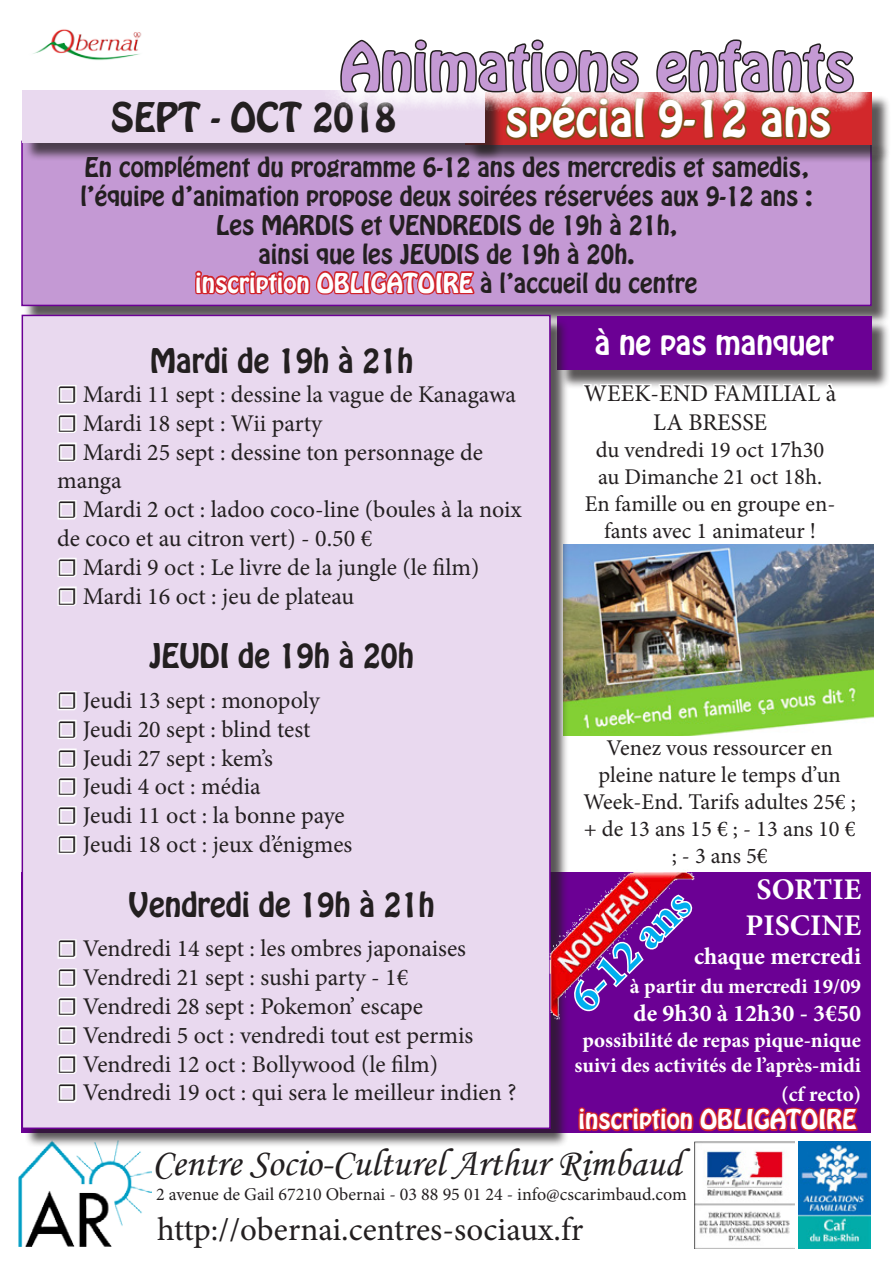
<style>
.page{position:relative;width:893px;height:1263px;background:#fff}
.page>*{position:absolute;margin:0;border:0;box-sizing:border-box;transform-origin:0 0}
.t1{font:58.5px "Hobo Std";color:#c499d4}
.t2{font:45px "Hobo Std";color:#fff}
.t3{font:700 43.5px "Minion Pro";color:#00aeef}
.t4{font:39px "Monotype Corsiva";color:#231f20}
.t5{font:36px "Hobo Std";color:#231f20}
.t6{font:33px "Minion Pro";color:#231f20}
.t7{font:30px "Hobo Std";color:#231f20}
.t8{font:30px "Hobo Std";color:#fff}
.t9{font:700 30px "Minion Pro";color:#fff}
.t10{font:24px/28.8px "Minion Pro";color:#231f20}
.t11{font:24px "Hobo Std";color:#231f20}
.t12{font:24px "Hobo Std";color:#fff}
.t13{font:700 24px "Minion Pro";color:#fff}
.t14{font:22.5px/27px "Minion Pro";color:#231f20;text-align:center}
.t15{font:700 21px/25.2px "Minion Pro";color:#fff;text-align:center}
.t16{font:18px "Minion Pro";color:#231f20}
.s1{color:#231f20}
</style>
<div class="page">
<div style="left:24px;top:143px;width:866px;height:182px;background:#231f20;opacity:.75"></div>
<div style="left:22px;top:141px;width:849px;height:164px;background:#c499d4"></div>
<svg style="left:195px;top:270px;width:280px;height:25px"></svg>
<div style="left:21px;top:872px;width:849px;height:260px;background:#6b0094"></div>
<img style="left:33px;top:29px;width:109px;height:31px">
<img style="left:18px;top:1148px;width:134px;height:98px">
<div style="left:467px;top:94px;width:424px;height:70px;background:#231f20;opacity:.75"></div>
<div style="left:465px;top:92px;width:407px;height:53px;background:#d2282b"></div>
<img style="left:798px;top:1142px;width:72px;height:106px">
<img style="left:694px;top:1142px;width:100px;height:106px">
<div style="left:24px;top:93px;width:479px;height:68px;background:#231f20;opacity:.75"></div>
<div style="left:22px;top:90px;width:463px;height:52px;background:#e9d9ef"></div>
<div style="left:320px;top:19px;width:554px;height:95px;background:#fff"></div>
<svg style="left:339px;top:39px;width:308px;height:102px"></svg>
<svg style="left:655px;top:39px;width:200px;height:101px"></svg>
<div style="left:559px;top:319px;width:331px;height:70px;background:#231f20;opacity:.75"></div>
<div style="left:557px;top:317px;width:315px;height:53px;background:#6b0094"></div>
<img style="left:569px;top:544px;width:305px;height:192px">
<svg style="left:581px;top:304px;width:259px;height:314px"></svg>
<svg style="left:577px;top:1107px;width:282px;height:26px"></svg>
<div style="left:24px;top:317px;width:545px;height:831px;background:#231f20;opacity:.75"></div>
<div style="left:22px;top:315px;width:528px;height:813px;background:#e9d9ef"></div>
<svg style="left:57px;top:385px;width:20px;height:77px"></svg>
<svg style="left:57px;top:500px;width:20px;height:20px"></svg>
<svg style="left:57px;top:558px;width:20px;height:48px"></svg>
<svg style="left:57px;top:691px;width:20px;height:77px"></svg>
<svg style="left:57px;top:777px;width:20px;height:78px"></svg>
<svg style="left:57px;top:939px;width:20px;height:135px"></svg>
<svg style="left:57px;top:1083px;width:20px;height:20px"></svg>
<img style="left:549px;top:850px;width:146px;height:175px">
<p class="t1" style="left:340px;top:26px;width:516px">Animations enfants</p>
<p class="t5" style="left:111px;top:92px;width:286px">SEPT - OCT 2018</p>
<p class="t2" style="left:505px;top:88px;width:328px">spécial 9-12 ans</p>
<p class="t11" style="left:85px;top:151px;width:725px">En complément du programme 6-12 ans des mercredis et samedis,</p>
<p class="t11" style="left:80px;top:180px;width:734px">l’équipe d’animation propose deux soirées réservées aux 9-12 ans :</p>
<p class="t11" style="left:216px;top:209px;width:462px">Les MARDIS et VENDREDIS de 19h à 21h,</p>
<p class="t11" style="left:259px;top:237px;width:377px">ainsi que les JEUDIS de 19h à 20h.</p>
<p class="t12" style="left:195px;top:266px;width:504px">inscription OBLIGATOIRE <span class="s1">à l’accueil du centre</span></p>
<p class="t7" style="left:150px;top:340px;width:265px">Mardi de 19h à 21h</p>
<p class="t10" style="left:57px;top:380px;width:460px">☐ Mardi 11 sept : dessine la vague de Kanagawa</p>
<p class="t10" style="left:57px;top:409px;width:267px">☐ Mardi 18 sept : Wii party</p>
<p class="t10" style="left:57px;top:438px;width:427px">☐ Mardi 25 sept : dessine ton personnage de manga</p>
<p class="t10" style="left:57px;top:495px;width:466px">☐ Mardi 2 oct : ladoo coco-line (boules à la noix de coco et au citron vert) - 0.50 €</p>
<p class="t10" style="left:57px;top:553px;width:424px">☐ Mardi 9 oct : Le livre de la jungle (le film)</p>
<p class="t10" style="left:57px;top:582px;width:299px">☐ Mardi 16 oct : jeu de plateau</p>
<p class="t7" style="left:150px;top:635px;width:266px">JEUDI de 19h à 20h</p>
<p class="t10" style="left:57px;top:686px;width:264px">☐ Jeudi 13 sept : monopoly</p>
<p class="t10" style="left:57px;top:715px;width:255px">☐ Jeudi 20 sept : blind test</p>
<p class="t10" style="left:57px;top:744px;width:217px">☐ Jeudi 27 sept : kem’s</p>
<p class="t10" style="left:57px;top:772px;width:205px">☐ Jeudi 4 oct : média</p>
<p class="t10" style="left:57px;top:801px;width:289px">☐ Jeudi 11 oct : la bonne paye</p>
<p class="t10" style="left:57px;top:830px;width:297px">☐ Jeudi 18 oct : jeux d’énigmes</p>
<p class="t7" style="left:129px;top:884px;width:307px">Vendredi de 19h à 21h</p>
<p class="t10" style="left:57px;top:934px;width:410px">☐ Vendredi 14 sept : les ombres japonaises</p>
<p class="t10" style="left:57px;top:963px;width:353px">☐ Vendredi 21 sept : sushi party - 1€</p>
<p class="t10" style="left:57px;top:992px;width:368px">☐ Vendredi 28 sept : Pokemon’ escape</p>
<p class="t10" style="left:57px;top:1021px;width:418px">☐ Vendredi 5 oct : vendredi tout est permis</p>
<p class="t10" style="left:57px;top:1050px;width:382px">☐ Vendredi 12 oct : Bollywood (le film)</p>
<p class="t10" style="left:57px;top:1078px;width:461px">☐ Vendredi 19 oct : qui sera le meilleur indien ?</p>
<p class="t8" style="left:595px;top:322px;width:241px">à ne pas manquer</p>
<p class="t10" style="left:584px;top:379px;width:254px;text-align:center">WEEK-END FAMILIAL à<br>LA BRESSE</p>
<p class="t14" style="left:596px;top:436px;width:230px">du vendredi 19 oct 17h30</p>
<p class="t14" style="left:598px;top:463px;width:226px">au Dimanche 21 oct 18h.</p>
<p class="t14" style="left:585px;top:490px;width:252px">En famille ou en groupe en&shy;fants avec 1 animateur !</p>
<p class="t14" style="left:584px;top:735px;width:274px">Venez vous ressourcer en pleine nature le temps d’un<br>Week-End. Tarifs adultes 25€ ; + de 13 ans 15 € ; - 13 ans 10 € ; - 3 ans 5€</p>
<p class="t9" style="left:756px;top:868px;width:106px">SORTIE</p>
<p class="t9" style="left:745px;top:904px;width:117px">PISCINE</p>
<p class="t13" style="left:694px;top:939px;width:169px">chaque mercredi</p>
<p class="t15" style="left:630px;top:973px;width:233px">à partir du mercredi 19/09</p>
<p class="t13" style="left:633px;top:997px;width:229px">de 9h30 à 12h30 - 3€50</p>
<p class="t15" style="left:574px;top:1027px;width:288px">possibilité de repas pique-nique suivi des activités de l’après-midi</p>
<p class="t15" style="left:781px;top:1081px;width:81px">(cf recto)</p>
<p class="t12" style="left:579px;top:1103px;width:279px">inscription OBLIGATOIRE</p>
<p class="t3" style="left:556px;top:983px;width:152px;rotate:-45deg">6-12 ans</p>
<p class="t4" style="left:152px;top:1139px;width:531px">Centre Socio-Culturel Arthur Rimbaud</p>
<p class="t16" style="left:156px;top:1182px;width:532px">2 avenue de Gail 67210 Obernai - 03 88 95 01 24 - info@cscarimbaud.com</p>
<p class="t6" style="left:157px;top:1207px;width:428px">http://obernai.centres-sociaux.fr</p>
</div>
